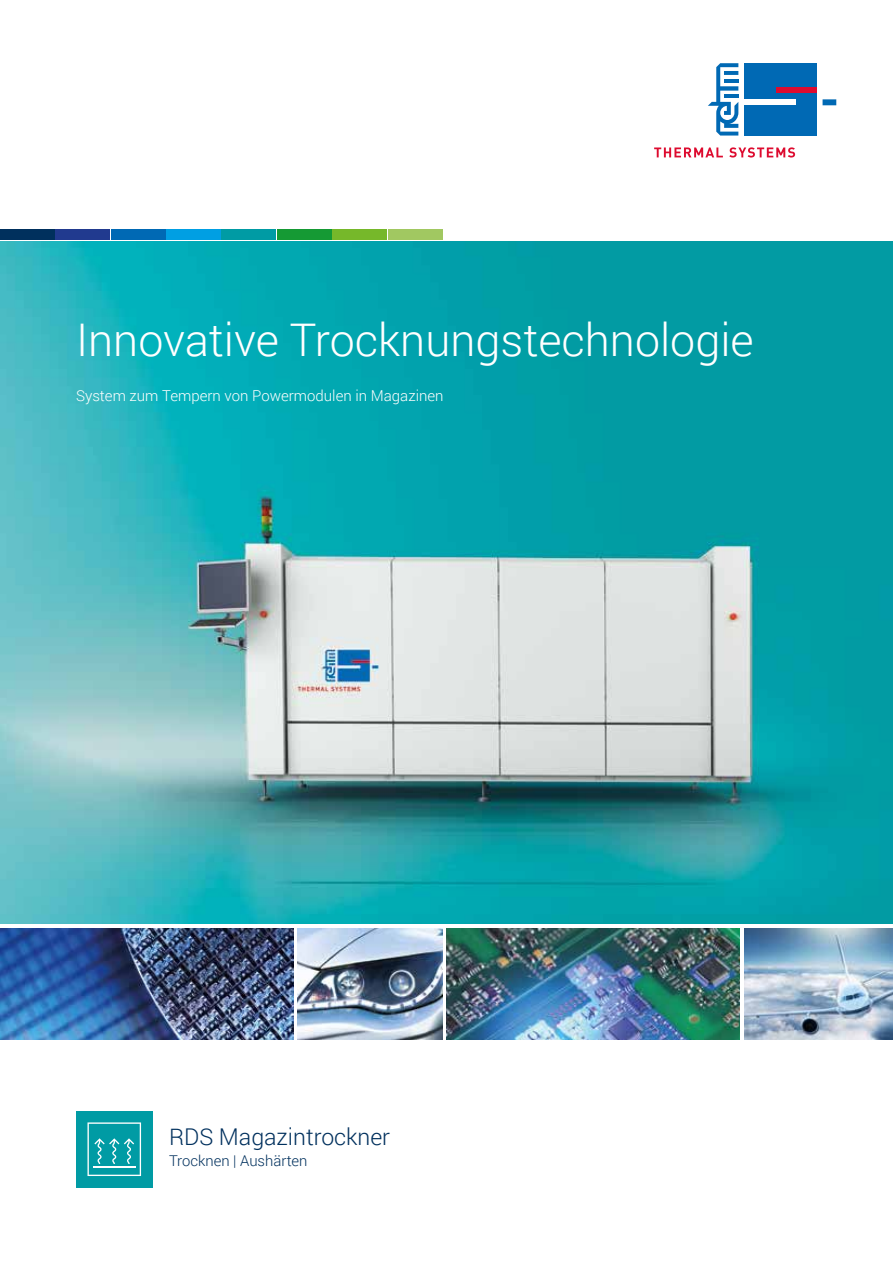
<style>
.page{position:relative;width:893px;height:1263px;background:#fff}
.page>*{position:absolute;margin:0;border:0;box-sizing:border-box;transform-origin:0 0}
.t1{font:300 45px "Roboto";color:#fff}
.t2{font:300 23.1px "Roboto";color:#00305d}
.t3{font:300 15px "Roboto";color:#fff}
.t4{font:300 14.85px "Roboto";color:#00305d}
</style>
<div class="page">
<img style="left:0;top:242px;width:893px;height:682px">
<img style="left:0;top:928px;width:293px;height:112px">
<img style="left:298px;top:928px;width:144px;height:112px">
<img style="left:744px;top:928px;width:149px;height:112px">
<img style="left:446px;top:928px;width:294px;height:112px">
<div style="left:744px;top:63px;width:73px;height:73px;background:#0069b4"></div>
<div style="left:744px;top:99px;width:52px;height:6px;background:#fff"></div>
<div style="left:776px;top:87px;width:41px;height:6px;background:#dd0b2f"></div>
<svg style="left:708px;top:63px;width:30px;height:73px"></svg>
<svg style="left:654px;top:147px;width:69px;height:10px"></svg>
<svg style="left:729px;top:147px;width:66px;height:11px"></svg>
<div style="left:823px;top:99px;width:13px;height:6px;background:#0069b4"></div>
<div style="left:76px;top:1111px;width:77px;height:76px;background:#009ba4"></div>
<svg style="left:87px;top:1122px;width:54px;height:54px"></svg>
<div style="left:111px;top:230px;width:54px;height:10px;background:#0069b4"></div>
<div style="left:0;top:230px;width:54px;height:10px;background:#00305d"></div>
<div style="left:166px;top:230px;width:55px;height:10px;background:#009fe3"></div>
<div style="left:222px;top:230px;width:54px;height:10px;background:#009ba4"></div>
<div style="left:277px;top:230px;width:54px;height:10px;background:#159a34"></div>
<div style="left:332px;top:230px;width:55px;height:10px;background:#76b82a"></div>
<div style="left:388px;top:230px;width:54px;height:10px;background:#a1c861"></div>
<div style="left:55px;top:230px;width:55px;height:10px;background:#213a8f"></div>
<h1 class="t1" style="left:76px;top:309px;width:679px">Innovative Trocknungstechnologie</h1>
<p class="t3" style="left:76px;top:385px;width:369px">System zum Tempern von Powermodulen in Magazinen</p>
<h2 class="t2" style="left:169px;top:1121px;width:223px">RDS Magazintrockner</h2>
<p class="t4" style="left:169px;top:1150px;width:140px">Trocknen | Aushärten</p>
</div>
